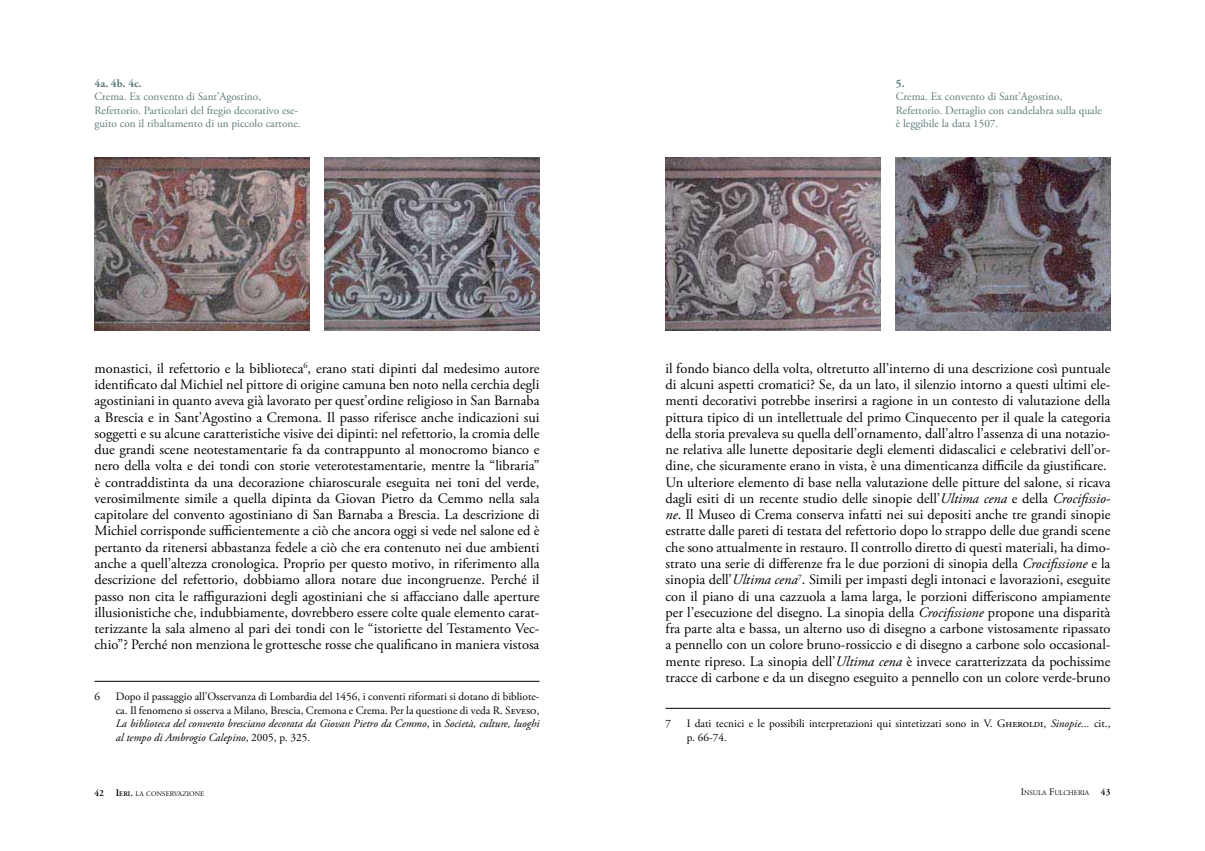
<style>
.page{position:relative;width:1205px;height:851px;background:#fff}
.page>*{position:absolute;margin:0;border:0;box-sizing:border-box;transform-origin:0 0}
.t1{font:14.38px/16.2px "Adobe Garamond Pro";color:#000}
.t2{font:11.25px/13.5px "Adobe Garamond Pro";color:#000}
.t3{font:11.25px/13.5px "Adobe Garamond Pro";letter-spacing:-.005em;color:#5f7b7a}
.t4{font:700 11.25px "Adobe Garamond Pro";color:#5f7b7a}
.t5{font:7px "Adobe Garamond";color:#000}
.s1{font-style:italic}
.s2{font-weight:600;font-size:9.38px}
.s3{font-weight:600;font-size:10px}
.s4{font-weight:600}
.s5{font-size:10px}
</style>
<div class="page">
<hr style="left:665px;top:708px;width:445px;height:1px;background:#000">
<hr style="left:94px;top:681px;width:445px;height:1px;background:#000">
<img style="left:94px;top:158px;width:215px;height:173px">
<img style="left:325px;top:158px;width:214px;height:173px">
<img style="left:665px;top:158px;width:215px;height:173px">
<img style="left:896px;top:158px;width:214px;height:173px">
<p class="t4" style="left:94px;top:79px;width:49px">4a. 4b. 4c.</p>
<p class="t3" style="left:94px;top:91px;width:208px">Crema. Ex convento di Sant’Agostino,<br>Refettorio. Particolari del fregio decorativo ese&shy;guito con il ribaltamento di un piccolo cartone.</p>
<p class="t1" style="left:94px;top:361px;width:447px;text-align:justify">monastici, il refettorio e la biblioteca<sup>6</sup>, erano stati dipinti dal medesimo autore identificato dal Michiel nel pittore di origine camuna ben noto nella cerchia degli agostiniani in quanto aveva già lavorato per quest’ordine religioso in San Barnaba a Brescia e in Sant’Agostino a Cremona. Il passo riferisce anche indicazioni sui soggetti e su alcune caratteristiche visive dei dipinti: nel refettorio, la cromia delle due grandi scene neotestamentarie fa da contrappunto al monocromo bianco e nero della volta e dei tondi con storie veterotestamentarie, mentre la “libraria” è contraddistinta da una decorazione chiaroscurale eseguita nei toni del verde, verosimilmente simile a quella dipinta da Giovan Pietro da Cemmo nella sala capitolare del convento agostiniano di San Barnaba a Brescia. La descrizione di Michiel corrisponde sufficientemente a ciò che ancora oggi si vede nel salone ed è pertanto da ritenersi abbastanza fedele a ciò che era contenuto nei due ambienti anche a quell’altezza cronologica. Proprio per questo motivo, in riferimento alla descrizione del refettorio, dobbiamo allora notare due incongruenze. Perché il passo non cita le raffigurazioni degli agostiniani che si affacciano dalle aperture illusionistiche che, indubbiamente, dovrebbero essere colte quale elemento carat&shy;terizzante la sala almeno al pari dei tondi con le “istoriette del Testamento Vec&shy;chio”? Perché non menziona le grottesche rosse che qualificano in maniera vistosa</p>
<p class="t2" style="left:94px;top:690px;width:7px">6</p>
<p class="t2" style="left:116px;top:690px;width:425px;text-align:justify">Dopo il passaggio all’Osservanza di Lombardia del 1456, i conventi riformati si dotano di bibliote&shy;ca. Il fenomeno si osserva a Milano, Brescia, Cremona e Crema. Per la questione di veda R. Seveso, <span class="s1">La biblioteca del convento bresciano decorata da Giovan Pietro da Cemmo</span>, in <span class="s1">Società, culture, luoghi al tempo di Ambrogio Calepino</span>, 2005, p. 325.</p>
<p class="t4" style="left:896px;top:79px;width:10px">5.</p>
<p class="t3" style="left:896px;top:91px;width:208px">Crema. Ex convento di Sant’Agostino,<br>Refettorio. Dettaglio con candelabra sulla quale è leggibile la data 1507.</p>
<p class="t1" style="left:665px;top:361px;width:447px">il fondo bianco della volta, oltretutto all’interno di una descrizione così puntuale di alcuni aspetti cromatici? Se, da un lato, il silenzio intorno a questi ultimi ele&shy;menti decorativi potrebbe inserirsi a ragione in un contesto di valutazione della pittura tipico di un intellettuale del primo Cinquecento per il quale la categoria della storia prevaleva su quella dell’ornamento, dall’altro l’assenza di una notazio&shy;ne relativa alle lunette depositarie degli elementi didascalici e celebrativi dell’or&shy;dine, che sicuramente erano in vista, è una dimenticanza difficile da giustificare.<br>Un ulteriore elemento di base nella valutazione delle pitture del salone, si ricava dagli esiti di un recente studio delle sinopie dell’<span class="s1">Ultima cena</span> e della <span class="s1">Crocifissio&shy;ne</span>. Il Museo di Crema conserva infatti nei sui depositi anche tre grandi sinopie estratte dalle pareti di testata del refettorio dopo lo strappo delle due grandi scene che sono attualmente in restauro. Il controllo diretto di questi materiali, ha dimo&shy;strato una serie di differenze fra le due porzioni di sinopia della <span class="s1">Crocifissione</span> e la sinopia dell’<span class="s1">Ultima cena</span><sup>7</sup>. Simili per impasti degli intonaci e lavorazioni, eseguite con il piano di una cazzuola a lama larga, le porzioni differiscono ampiamente per l’esecuzione del disegno. La sinopia della <span class="s1">Crocifissione</span> propone una disparità fra parte alta e bassa, un alterno uso di disegno a carbone vistosamente ripassato a pennello con un colore bruno-rossiccio e di disegno a carbone solo occasional&shy;mente ripreso. La sinopia dell’<span class="s1">Ultima cena</span> è invece caratterizzata da pochissime tracce di carbone e da un disegno eseguito a pennello con un colore verde-bruno</p>
<p class="t2" style="left:665px;top:717px;width:7px">7</p>
<p class="t2" style="left:687px;top:717px;width:425px">I dati tecnici e le possibili interpretazioni qui sintetizzati sono in V. Gheroldi, <span class="s1">Sinopie...</span> cit., p. 66-74.</p>
<p class="t5" style="left:94px;top:791px;width:111px"><span class="s2">42</span> <span class="s3">I</span><span class="s4">ERI</span><span class="s3">.</span> LA CONSERVAZIONE</p>
<p class="t5" style="left:1020px;top:790px;width:91px"><span class="s5">I</span>NSULA <span class="s5">F</span>ULCHERIA <span class="s2">43</span></p>
</div>
